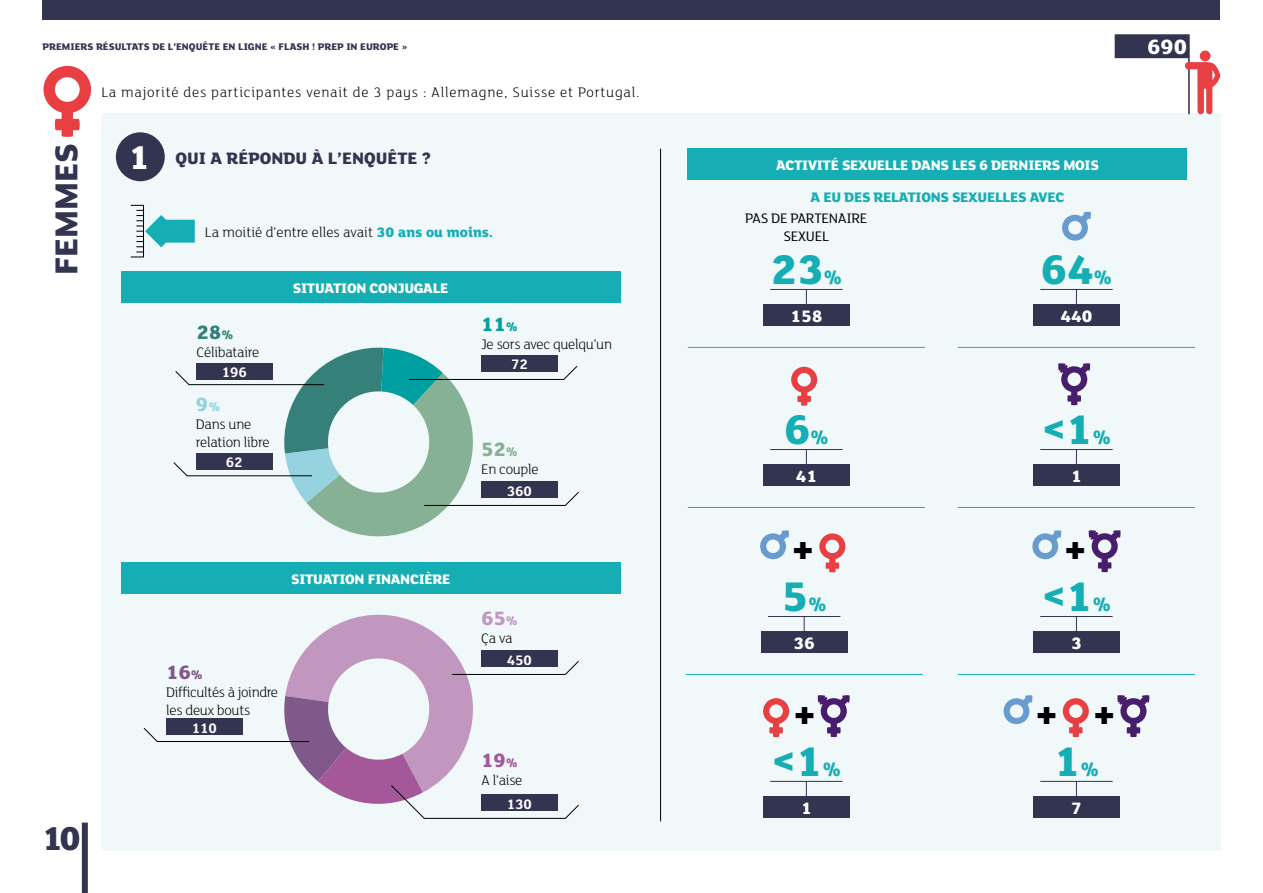
<style>
.page{position:relative;width:1263px;height:893px;background:#fff}
.page>*{position:absolute;margin:0;border:0;box-sizing:border-box;transform-origin:0 0}
.t1{font:800 45px "FS Lola";color:#15aeb4}
.t2{font:800 45px "FS Lola";color:#000}
.t3{font:800 36px "FS Lola";color:#333450}
.t4{font:800 34.5px "FS Lola";color:#333450}
.t5{font:800 22.5px "FS Lola";color:#fff}
.t6{font:800 21px "FS Lola";color:#35817a}
.t7{font:800 21px "FS Lola";color:#87b195}
.t8{font:800 21px "FS Lola";color:#009f9f}
.t9{font:800 21px "FS Lola";color:#a45799}
.t10{font:800 21px "FS Lola";color:#c197c0}
.t11{font:800 21px "FS Lola";color:#805889}
.t12{font:800 21px "FS Lola";color:#95d3e0}
.t13{font:800 18px "FS Lola";color:#333450}
.t14{font:800 18px "FS Lola";color:#fff}
.t15{font:300 15px/18px "FS Lola";letter-spacing:-.02em;color:#000}
.t16{font:800 15px "FS Lola";letter-spacing:-.02em;color:#fff}
.t17{font:300 15px "FS Lola";letter-spacing:.05em;color:#000}
.t18{font:300 15px "FS Lola";color:#000}
.t19{font:800 15px "FS Lola";letter-spacing:-.02em;color:#15aeb4}
.t20{font:15px/18px "FS Lola";letter-spacing:-.02em;color:#000;text-align:center}
.t21{font:700 15px "FS Lola";color:#fff}
.t22{font:800 10.5px "FS Lola";color:#333450}
.s1{font-size:36px;color:#fff}
.s2{font-weight:800;color:#15aeb4}
.s3{font-size:13.5px}
.s4{font-size:21px}
</style>
<div class="page">
<div style="left:82px;top:823px;width:6px;height:70px;background:#333450"></div>
<div style="left:43px;top:0;width:1177px;height:20px;background:#333450"></div>
<div style="left:101px;top:113px;width:1119px;height:738px;background:#f0f8f9"></div>
<div style="left:116px;top:132px;width:49px;height:49px;background:#333450;border-radius:50%"></div>
<svg style="left:136px;top:210px;width:59px;height:43px"></svg>
<svg style="left:791px;top:367px;width:26px;height:39px"></svg>
<svg style="left:819px;top:533px;width:26px;height:39px"></svg>
<div style="left:688px;top:149px;width:499px;height:31px;background:#15aeb4"></div>
<div style="left:121px;top:272px;width:499px;height:31px;background:#15aeb4"></div>
<div style="left:121px;top:562px;width:499px;height:32px;background:#15aeb4"></div>
<hr style="left:660px;top:149px;width:1px;height:672px;background:#000">
<hr style="left:958px;top:347px;width:237px;height:1px;background:#15aeb4">
<hr style="left:688px;top:347px;width:237px;height:1px;background:#15aeb4">
<svg style="left:1062px;top:212px;width:29px;height:29px"></svg>
<div style="left:1033px;top:304px;width:87px;height:21px;background:#333450"></div>
<svg style="left:1076px;top:290px;width:1px;height:14px"></svg>
<hr style="left:1040px;top:289px;width:72px;height:1px;background:#333450">
<hr style="left:958px;top:507px;width:237px;height:1px;background:#15aeb4">
<svg style="left:1058px;top:363px;width:32px;height:42px"></svg>
<div style="left:1033px;top:464px;width:87px;height:21px;background:#333450"></div>
<svg style="left:1076px;top:450px;width:1px;height:14px"></svg>
<hr style="left:1040px;top:449px;width:72px;height:1px;background:#333450">
<hr style="left:958px;top:674px;width:237px;height:1px;background:#15aeb4">
<hr style="left:686px;top:674px;width:237px;height:1px;background:#15aeb4">
<div style="left:1033px;top:631px;width:87px;height:21px;background:#333450"></div>
<svg style="left:1076px;top:617px;width:1px;height:14px"></svg>
<hr style="left:1040px;top:616px;width:72px;height:1px;background:#333450">
<div style="left:1033px;top:796px;width:87px;height:21px;background:#333450"></div>
<svg style="left:1076px;top:782px;width:1px;height:14px"></svg>
<hr style="left:1040px;top:781px;width:72px;height:1px;background:#333450">
<div style="left:763px;top:796px;width:86px;height:21px;background:#333450"></div>
<svg style="left:806px;top:782px;width:1px;height:14px"></svg>
<hr style="left:770px;top:781px;width:72px;height:1px;background:#333450">
<div style="left:761px;top:631px;width:86px;height:21px;background:#333450"></div>
<svg style="left:804px;top:617px;width:1px;height:14px"></svg>
<hr style="left:768px;top:616px;width:72px;height:1px;background:#333450">
<hr style="left:688px;top:507px;width:237px;height:1px;background:#15aeb4">
<div style="left:763px;top:464px;width:86px;height:21px;background:#333450"></div>
<svg style="left:806px;top:450px;width:1px;height:14px"></svg>
<hr style="left:770px;top:449px;width:72px;height:1px;background:#333450">
<div style="left:763px;top:304px;width:86px;height:21px;background:#333450"></div>
<svg style="left:806px;top:290px;width:1px;height:14px"></svg>
<hr style="left:770px;top:289px;width:72px;height:1px;background:#333450">
<svg style="left:1032px;top:530px;width:29px;height:30px"></svg>
<svg style="left:1088px;top:530px;width:32px;height:42px"></svg>
<svg style="left:1063px;top:698px;width:26px;height:39px"></svg>
<svg style="left:1003px;top:695px;width:29px;height:30px"></svg>
<svg style="left:1117px;top:695px;width:32px;height:42px"></svg>
<svg style="left:763px;top:698px;width:26px;height:39px"></svg>
<svg style="left:818px;top:695px;width:32px;height:42px"></svg>
<svg style="left:760px;top:530px;width:29px;height:30px"></svg>
<svg style="left:173px;top:347px;width:406px;height:190px"></svg>
<div style="left:481px;top:355px;width:77px;height:16px;background:#333450"></div>
<div style="left:196px;top:363px;width:76px;height:17px;background:#333450"></div>
<div style="left:196px;top:453px;width:76px;height:16px;background:#333450"></div>
<div style="left:481px;top:482px;width:77px;height:16px;background:#333450"></div>
<svg style="left:1115px;top:34px;width:105px;height:80px"></svg>
<svg style="left:44px;top:66px;width:47px;height:71px"></svg>
<svg style="left:143px;top:614px;width:436px;height:205px"></svg>
<div style="left:166px;top:718px;width:77px;height:17px;background:#333450"></div>
<div style="left:481px;top:794px;width:77px;height:17px;background:#333450"></div>
<div style="left:481px;top:651px;width:77px;height:16px;background:#333450"></div>
<p class="t22" style="left:43px;top:40px;width:366px">PREMIERS RÉSULTATS DE L’ENQUÊTE EN LIGNE « FLASH ! PREP IN EUROPE »</p>
<h3 class="t4" style="left:42px;top:275px;width:133px;rotate:-90deg">FEMMES</h3>
<p class="t17" style="left:101px;top:82px;width:540px">La majorité des participantes venait de 3 pays : Allemagne, Suisse et Portugal.</p>
<p class="t13" style="left:129px;top:146px;width:304px"><span class="s1">1</span> QUI A RÉPONDU À L’ENQUÊTE ?</p>
<p class="t18" style="left:205px;top:222px;width:289px">La moitié d’entre elles avait <span class="s2">30 ans ou moins.</span></p>
<h3 class="t6" style="left:197px;top:318px;width:38px">28<span class="s3">%</span></h3>
<p class="t15" style="left:197px;top:343px;width:64px">Célibataire</p>
<p class="t21" style="left:222px;top:362px;width:27px">196</p>
<h3 class="t12" style="left:196px;top:390px;width:26px">9<span class="s3">%</span></h3>
<p class="t15" style="left:196px;top:415px;width:75px">Dans une relation libre</p>
<p class="t21" style="left:226px;top:452px;width:18px">62</p>
<p class="t16" style="left:293px;top:278px;width:157px">SITUATION CONJUGALE</p>
<h3 class="t8" style="left:481px;top:309px;width:38px">11<span class="s3">%</span></h3>
<p class="t15" style="left:481px;top:334px;width:132px">Je sors avec quelqu’un</p>
<p class="t21" style="left:511px;top:354px;width:18px">72</p>
<h3 class="t7" style="left:481px;top:434px;width:38px">52<span class="s3">%</span></h3>
<p class="t15" style="left:481px;top:459px;width:59px">En couple</p>
<p class="t21" style="left:507px;top:480px;width:27px">360</p>
<h2 class="t3" style="left:42px;top:814px;width:40px">10</h2>
<p class="t16" style="left:291px;top:568px;width:161px">SITUATION FINANCIÈRE</p>
<h3 class="t11" style="left:166px;top:657px;width:38px">16<span class="s3">%</span></h3>
<p class="t15" style="left:166px;top:682px;width:113px">Difficultés à joindre les deux bouts</p>
<p class="t21" style="left:192px;top:717px;width:27px">110</p>
<h3 class="t10" style="left:481px;top:603px;width:38px">65<span class="s3">%</span></h3>
<p class="t15" style="left:481px;top:628px;width:33px">Ça va</p>
<p class="t21" style="left:507px;top:649px;width:27px">450</p>
<h3 class="t9" style="left:481px;top:746px;width:38px">19<span class="s3">%</span></h3>
<p class="t15" style="left:481px;top:771px;width:43px">A l’aise</p>
<p class="t21" style="left:507px;top:793px;width:27px">130</p>
<h3 class="t5" style="left:1115px;top:29px;width:74px">10,288</h3>
<h3 class="t5" style="left:1147px;top:31px;width:41px">690</h3>
<p class="t16" style="left:776px;top:155px;width:324px">ACTIVITÉ SEXUELLE DANS LES 6 DERNIERS MOIS</p>
<p class="t19" style="left:811px;top:186px;width:255px">A EU DES RELATIONS SEXUELLES AVEC</p>
<p class="t20" style="left:745px;top:209px;width:124px">PAS DE PARTENAIRE<br>SEXUEL</p>
<h1 class="t1" style="left:770px;top:238px;width:73px">23<span class="s4">%</span></h1>
<p class="t14" style="left:790px;top:303px;width:33px">158</p>
<h1 class="t1" style="left:784px;top:398px;width:47px">6<span class="s4">%</span></h1>
<p class="t14" style="left:796px;top:463px;width:23px">41</p>
<h1 class="t2" style="left:791px;top:519px;width:26px">+</h1>
<h1 class="t1" style="left:781px;top:565px;width:47px">5<span class="s4">%</span></h1>
<p class="t14" style="left:793px;top:630px;width:23px">36</p>
<h1 class="t1" style="left:1040px;top:238px;width:73px">64<span class="s4">%</span></h1>
<p class="t14" style="left:1060px;top:303px;width:33px">440</p>
<h1 class="t1" style="left:1042px;top:398px;width:71px">&lt;1<span class="s4">%</span></h1>
<p class="t14" style="left:1071px;top:463px;width:12px">1</p>
<h1 class="t2" style="left:1063px;top:519px;width:26px">+</h1>
<h1 class="t1" style="left:1042px;top:565px;width:71px">&lt;1<span class="s4">%</span></h1>
<p class="t14" style="left:1071px;top:630px;width:12px">3</p>
<h1 class="t2" style="left:792px;top:684px;width:26px">+</h1>
<h1 class="t2" style="left:1034px;top:684px;width:83px">+ +</h1>
<h1 class="t1" style="left:771px;top:730px;width:71px">&lt;1<span class="s4">%</span></h1>
<p class="t14" style="left:801px;top:795px;width:12px">1</p>
<h1 class="t1" style="left:1054px;top:730px;width:47px">1<span class="s4">%</span></h1>
<p class="t14" style="left:1071px;top:795px;width:12px">7</p>
</div>
